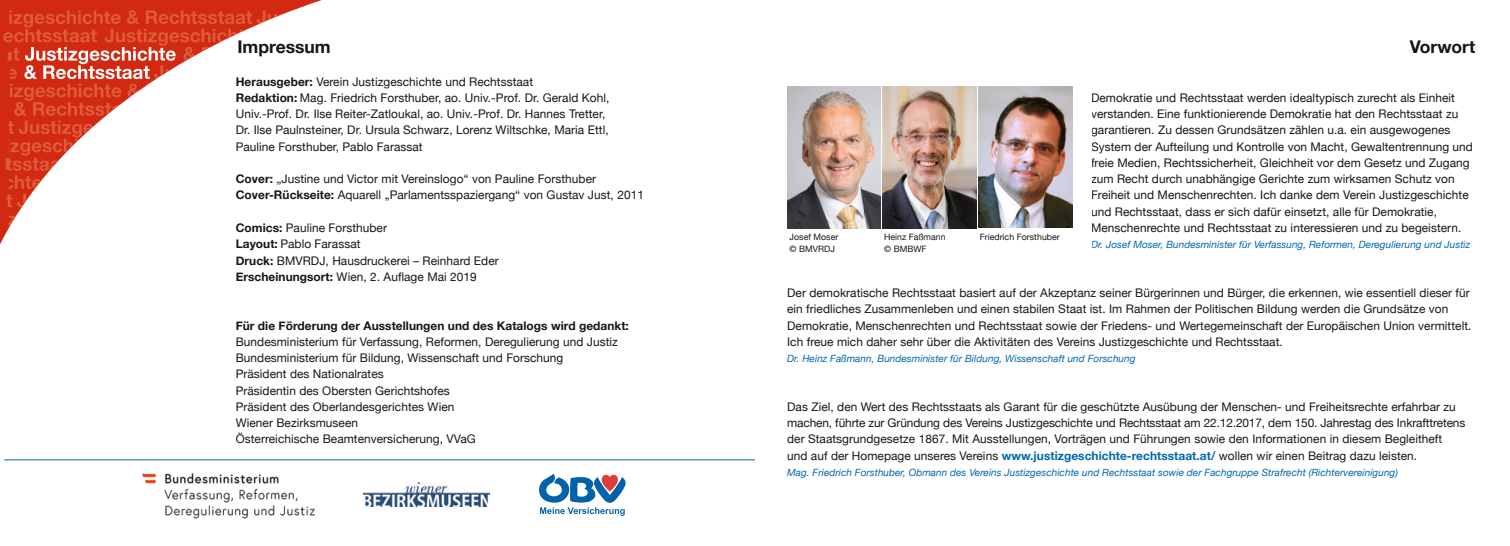
<style>
.page{position:relative;width:1510px;height:546px;background:#fff}
.page>*{position:absolute;margin:0;border:0;box-sizing:border-box;transform-origin:0 0}
.t1{font:700 17.5px "Helvetica Neue";color:#151616}
.t2{font:11.88px/16.2px "Helvetica Neue";letter-spacing:.005em;color:#151616}
.t3{font:700 11.88px "Helvetica Neue";letter-spacing:.005em;color:#151616}
.t4{font:italic 10px "Helvetica Neue";letter-spacing:.005em;color:#0067b0}
.t5{font:8.75px "Helvetica Neue";letter-spacing:.005em;color:#151616}
.s1{font-weight:700;color:#0067b0}
.s2{font-weight:700}
</style>
<div class="page">
<svg style="left:0;top:0;width:322px;height:244px"></svg>
<svg style="left:8px;top:216px;width:9px;height:9px"></svg>
<svg style="left:3px;top:10px;width:295px;height:197px"></svg>
<svg style="left:787px;top:87px;width:286px;height:142px"></svg>
<img style="left:787px;top:87px;width:93px;height:141px">
<img style="left:883px;top:87px;width:93px;height:141px">
<img style="left:978px;top:87px;width:94px;height:141px">
<img style="left:142px;top:473px;width:173px;height:46px">
<img style="left:363px;top:482px;width:126px;height:25px">
<svg style="left:539px;top:473px;width:86px;height:43px"></svg>
<hr style="left:4px;top:459px;width:751px;height:1px;background:#0067b0">
<h1 class="t1" style="left:237px;top:33px;width:95px">Impressum</h1>
<h1 class="t1" style="left:1409px;top:33px;width:67px">Vorwort</h1>
<p class="t2" style="left:1091px;top:90px;width:383px">Demokratie und Rechtsstaat werden idealtypisch zurecht als Einheit verstanden. Eine funktionierende Demokratie hat den Rechtsstaat zu garantieren. Zu dessen Grundsätzen zählen u.a. ein ausgewogenes System der Aufteilung und Kontrolle von Macht, Gewaltentrennung und freie Medien, Rechtssicherheit, Gleichheit vor dem Gesetz und Zugang zum Recht durch unabhängige Gerichte zum wirksamen Schutz von Freiheit und Menschenrechten. Ich danke dem Verein Justizgeschichte und Rechtsstaat, dass er sich dafür einsetzt, alle für Demokratie, Menschenrechte und Rechtsstaat zu interessieren und zu begeistern.</p>
<p class="t4" style="left:1091px;top:237px;width:381px">Dr. Josef Moser, Bundesminister für Verfassung, Reformen, Deregulierung und Justiz</p>
<p class="t2" style="left:787px;top:285px;width:686px">Der demokratische Rechtsstaat basiert auf der Akzeptanz seiner Bürgerinnen und Bürger, die erkennen, wie essentiell dieser für ein friedliches Zusammenleben und einen stabilen Staat ist. Im Rahmen der Politischen Bildung werden die Grundsätze von Demokratie, Menschenrechten und Rechtsstaat sowie der Friedens- und Wertegemeinschaft der Europäischen Union vermittelt.<br>Ich freue mich daher sehr über die Aktivitäten des Vereins Justizgeschichte und Rechtsstaat.</p>
<p class="t4" style="left:787px;top:351px;width:350px">Dr. Heinz Faßmann, Bundesminister für Bildung, Wissenschaft und Forschung</p>
<p class="t2" style="left:787px;top:399px;width:680px">Das Ziel, den Wert des Rechtsstaats als Garant für die geschützte Ausübung der Menschen- und Freiheitsrechte erfahrbar zu machen, führte zur Gründung des Vereins Justizgeschichte und Rechtsstaat am 22.12.2017, dem 150. Jahrestag des Inkrafttretens der Staatsgrundgesetze 1867. Mit Ausstellungen, Vorträgen und Führungen sowie den Informationen in diesem Begleitheft und auf der Homepage unseres Vereins <span class="s1">www.justizgeschichte-rechtsstaat.at/</span> wollen wir einen Beitrag dazu leisten.</p>
<p class="t4" style="left:787px;top:465px;width:612px">Mag. Friedrich Forsthuber, Obmann des Vereins Justizgeschichte und Rechtsstaat sowie der Fachgruppe Strafrecht (Richtervereinigung)</p>
<p class="t2" style="left:236px;top:74px;width:375px"><span class="s2">Herausgeber:</span> Verein Justizgeschichte und Rechtsstaat<br><span class="s2">Redaktion:</span> Mag. Friedrich Forsthuber, ao. Univ.-Prof. Dr. Gerald Kohl, Univ.-Prof. Dr. Ilse Reiter-Zatloukal, ao. Univ.-Prof. Dr. Hannes Tretter, Dr. Ilse Paulnsteiner, Dr. Ursula Schwarz, Lorenz Wiltschke, Maria Ettl, Pauline Forsthuber, Pablo Farassat</p>
<p class="t2" style="left:236px;top:171px;width:410px"><span class="s2">Cover:</span> „Justine und Victor mit Vereinslogo“ von Pauline Forsthuber<br><span class="s2">Cover-Rückseite:</span> Aquarell „Parlamentsspaziergang“ von Gustav Just, 2011</p>
<p class="t2" style="left:236px;top:220px;width:264px"><span class="s2">Comics:</span> Pauline Forsthuber<br><span class="s2">Layout:</span> Pablo Farassat<br><span class="s2">Druck:</span> BMVRDJ, Hausdruckerei – Reinhard Eder <span class="s2">Erscheinungsort:</span> Wien, 2. Auflage Mai 2019</p>
<p class="t3" style="left:236px;top:316px;width:395px">Für die Förderung der Ausstellungen und des Katalogs wird gedankt:</p>
<p class="t2" style="left:236px;top:334px;width:384px">Bundesministerium für Verfassung, Reformen, Deregulierung und Justiz Bundesministerium für Bildung, Wissenschaft und Forschung<br>Präsident des Nationalrates<br>Präsidentin des Obersten Gerichtshofes<br>Präsident des Oberlandesgerichtes Wien<br>Wiener Bezirksmuseen<br>Österreichische Beamtenversicherung, VVaG</p>
<p class="t5" style="left:789px;top:231px;width:50px">Josef Moser</p>
<p class="t5" style="left:884px;top:231px;width:63px">Heinz Faßmann</p>
<p class="t5" style="left:979px;top:231px;width:82px">Friedrich Forsthuber</p>
<p class="t5" style="left:789px;top:242px;width:47px">© BMVRDJ</p>
<p class="t5" style="left:884px;top:242px;width:44px">© BMBWF</p>
</div>
